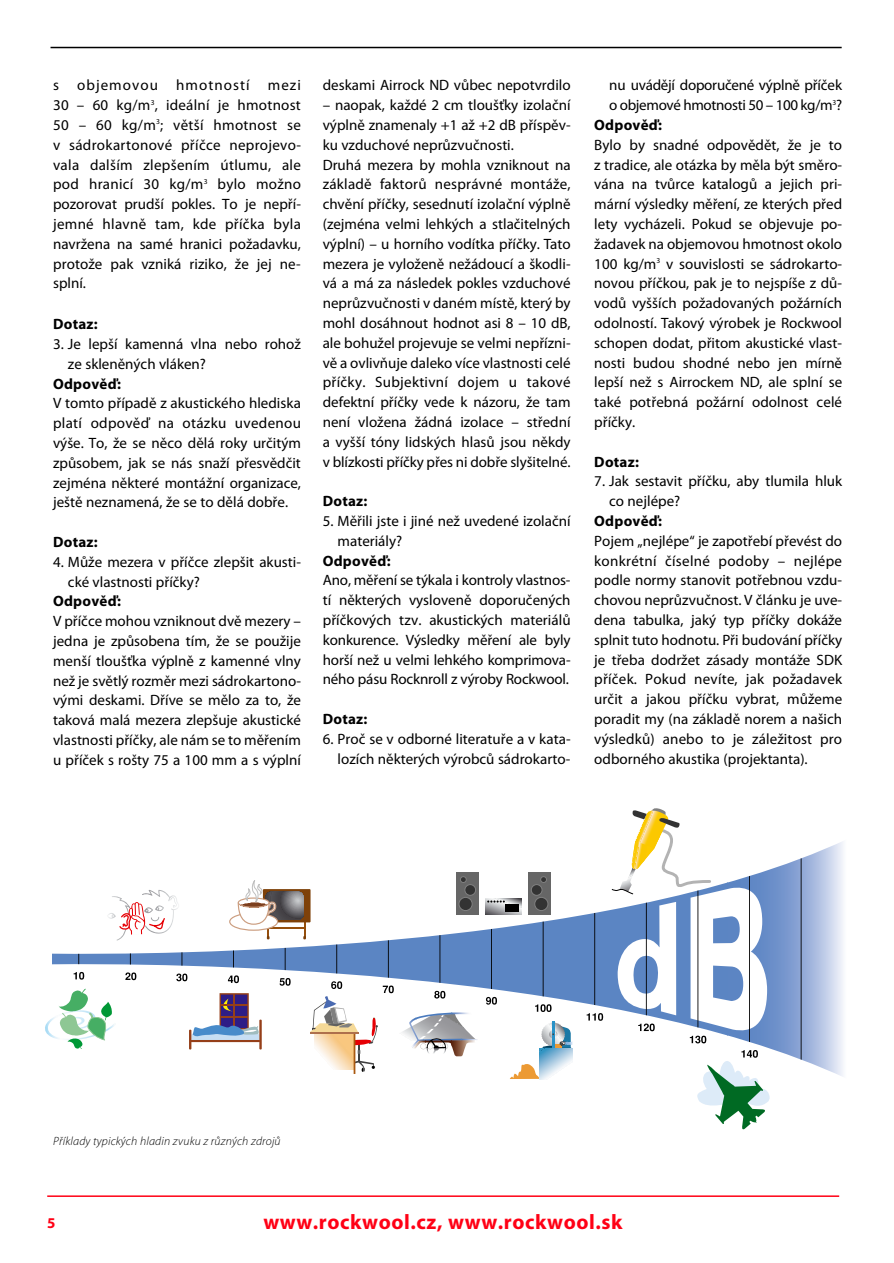
<style>
.page{position:relative;width:894px;height:1263px;background:#fff}
.page>*{position:absolute;margin:0;border:0;box-sizing:border-box;transform-origin:0 0}
.t1{font:700 21px "Myriad CE";letter-spacing:.03em;color:#ff0015}
.t2{font:15px/19.8px "Myriad CE";color:#000;text-align:justify}
.t3{font:700 15px "Myriad CE";letter-spacing:.015em;color:#000}
.t4{font:15px "Myriad CE";letter-spacing:-.02em;color:#000}
.t5{font:700 15px "Myriad CE";color:#ff0015}
.t6{font:italic 300 12px "Myriad CE";letter-spacing:.015em;color:#000}
</style>
<div class="page">
<img style="left:753px;top:842px;width:90px;height:234px">
<svg style="left:52px;top:898px;width:653px;height:146px;fill:#5b85c3"></svg>
<svg style="left:491px;top:929px;width:1px;height:60px"></svg>
<svg style="left:543px;top:922px;width:1px;height:74px"></svg>
<svg style="left:594px;top:913px;width:1px;height:92px"></svg>
<svg style="left:801px;top:858px;width:1px;height:202px"></svg>
<img style="left:47px;top:1013px;width:11px;height:28px">
<svg style="left:45px;top:1023px;width:2px;height:11px"></svg>
<svg style="left:697px;top:1050px;width:73px;height:80px"></svg>
<svg style="left:58px;top:880px;width:420px;height:194px"></svg>
<div style="left:425px;top:1053px;width:21px;height:5px;background:#fff"></div>
<img style="left:425px;top:1047px;width:21px;height:6px">
<svg style="left:425px;top:1038px;width:21px;height:9px"></svg>
<svg style="left:510px;top:1022px;width:64px;height:57px"></svg>
<svg style="left:611px;top:808px;width:156px;height:235px"></svg>
<img style="left:486px;top:908px;width:35px;height:7px">
<img style="left:486px;top:899px;width:35px;height:9px">
<div style="left:528px;top:872px;width:23px;height:43px;background:#666"></div>
<div style="left:540px;top:876px;width:7px;height:7px;background:#333;border:1px solid #808080;border-radius:50%"></div>
<div style="left:531px;top:884px;width:11px;height:12px;background:#333;border:1px solid #808080;border-radius:50%"></div>
<div style="left:534px;top:897px;width:14px;height:14px;background:#333;border:1px solid #808080;border-radius:50%"></div>
<div style="left:456px;top:872px;width:23px;height:43px;background:#666"></div>
<div style="left:460px;top:876px;width:7px;height:7px;background:#333;border:1px solid #808080;border-radius:50%"></div>
<div style="left:465px;top:884px;width:11px;height:12px;background:#333;border:1px solid #808080;border-radius:50%"></div>
<div style="left:459px;top:897px;width:14px;height:14px;background:#333;border:1px solid #808080;border-radius:50%"></div>
<div style="left:505px;top:904px;width:14px;height:8px;background:#000"></div>
<svg style="left:487px;top:899px;width:34px;height:4px"></svg>
<hr style="left:47px;top:1195px;width:792px;height:2px;background:#ff0015">
<hr style="left:51px;top:47px;width:791px;height:1px;background:#000">
<p class="t2" style="left:53px;top:77px;width:249px">s objemovou hmotností mezi 30 – 60 kg/m<sup>3</sup>, ideální je hmotnost 50 – 60 kg/m<sup>3</sup>; větší hmotnost se v sádrokartonové příčce neprojevo&shy;vala dalším zlepšením útlumu, ale pod hranicí 30 kg/m<sup>3</sup> bylo možno pozorovat prudší pokles. To je nepří&shy;jemné hlavně tam, kde příčka byla navržena na samé hranici požadavku, protože pak vzniká riziko, že jej ne&shy;splní.</p>
<p class="t3" style="left:53px;top:319px;width:46px">Dotaz:</p>
<p class="t2" style="left:68px;top:335px;width:234px;text-indent:-15px">3. Je lepší kamenná vlna nebo rohož ze skleněných vláken?</p>
<p class="t3" style="left:53px;top:378px;width:69px">Odpověď:</p>
<p class="t2" style="left:53px;top:395px;width:249px">V tomto případě z akustického hlediska platí odpověď na otázku uvedenou výše. To, že se něco dělá roky určitým způsobem, jak se nás snaží přesvědčit zejména některé montážní organizace, ještě neznamená, že se to dělá dobře.</p>
<p class="t3" style="left:53px;top:536px;width:46px">Dotaz:</p>
<p class="t2" style="left:68px;top:553px;width:234px;text-indent:-15px">4. Může mezera v příčce zlepšit akusti&shy;cké vlastnosti příčky?</p>
<p class="t3" style="left:53px;top:596px;width:69px">Odpověď:</p>
<p class="t2" style="left:53px;top:613px;width:249px">V příčce mohou vzniknout dvě mezery – jedna je způsobena tím, že se použije menší tloušťka výplně z kamenné vlny než je světlý rozměr mezi sádrokartono&shy;vými deskami. Dříve se mělo za to, že taková malá mezera zlepšuje akustické vlastnosti příčky, ale nám se to měřením u příček s rošty 75 a 100 mm a s výplní</p>
<p class="t2" style="left:323px;top:77px;width:249px">deskami Airrock ND vůbec nepotvrdilo</p>
<p class="t2" style="left:323px;top:97px;width:249px;text-align:left">– naopak, každé 2 cm tloušťky izolační výplně znamenaly +1 až +2 dB příspěv&shy;ku vzduchové neprůzvučnosti.<br>Druhá mezera by mohla vzniknout na základě faktorů nesprávné montáže, chvění příčky, sesednutí izolační výplně (zejména velmi lehkých a stlačitelných výplní) – u horního vodítka příčky. Tato mezera je vyloženě nežádoucí a škodli&shy;vá a má za následek pokles vzduchové neprůzvučnosti v daném místě, který by mohl dosáhnout hodnot asi 8 – 10 dB, ale bohužel projevuje se velmi nepřízni&shy;vě a ovlivňuje daleko více vlastnosti celé příčky. Subjektivní dojem u takové defektní příčky vede k názoru, že tam není vložena žádná izolace – střední a vyšší tóny lidských hlasů jsou někdy v blízkosti příčky přes ni dobře slyšitelné.</p>
<p class="t3" style="left:323px;top:496px;width:46px">Dotaz:</p>
<p class="t2" style="left:338px;top:512px;width:234px;text-indent:-15px">5. Měřili jste i jiné než uvedené izolační materiály?</p>
<p class="t3" style="left:323px;top:555px;width:69px">Odpověď:</p>
<p class="t2" style="left:323px;top:572px;width:249px">Ano, měření se týkala i kontroly vlastnos&shy;tí některých vysloveně doporučených příčkových tzv. akustických materiálů konkurence. Výsledky měření ale byly horší než u velmi lehkého komprimova&shy;ného pásu Rocknroll z výroby Rockwool.</p>
<p class="t3" style="left:323px;top:713px;width:46px">Dotaz:</p>
<p class="t2" style="left:323px;top:730px;width:249px;text-align:right">6. Proč se v odborné literatuře a v kata&shy;lozích některých výrobců sádrokarto-</p>
<p class="t2" style="left:609px;top:77px;width:234px">nu uvádějí doporučené výplně příček</p>
<p class="t4" style="left:609px;top:100px;width:234px">o objemové hmotnosti 50 – 100 kg/m<sup>3</sup>?</p>
<p class="t3" style="left:594px;top:119px;width:69px">Odpověď:</p>
<p class="t2" style="left:594px;top:136px;width:249px">Bylo by snadné odpovědět, že je to z tradice, ale otázka by měla být směro&shy;vána na tvůrce katalogů a jejich pri&shy;mární výsledky měření, ze kterých před lety vycházeli. Pokud se objevuje po&shy;žadavek na objemovou hmotnost okolo 100 kg/m<sup>3</sup> v souvislosti se sádrokarto&shy;novou příčkou, pak je to nejspíše z dů&shy;vodů vyšších požadovaných požárních odolností. Takový výrobek je Rockwool schopen dodat, přitom akustické vlast&shy;nosti budou shodné nebo jen mírně lepší než s Airrockem ND, ale splní se také potřebná požární odolnost celé příčky.</p>
<p class="t3" style="left:594px;top:456px;width:46px">Dotaz:</p>
<p class="t2" style="left:609px;top:473px;width:234px;text-indent:-15px">7. Jak sestavit příčku, aby tlumila hluk co nejlépe?</p>
<p class="t3" style="left:594px;top:515px;width:69px">Odpověď:</p>
<p class="t2" style="left:594px;top:532px;width:249px">Pojem „nejlépe“ je zapotřebí převést do konkrétní číselné podoby – nejlépe podle normy stanovit potřebnou vzdu&shy;chovou neprůzvučnost. V článku je uve&shy;dena tabulka, jaký typ příčky dokáže splnit tuto hodnotu. Při budování příčky je třeba dodržet zásady montáže SDK příček. Pokud nevíte, jak požadavek určit a jakou příčku vybrat, můžeme poradit my (na základě norem a našich výsledků) anebo to je záležitost pro odborného akustika (projektanta).</p>
<p class="t6" style="left:53px;top:1137px;width:229px">Příklady typických hladin zvuku z různých zdrojů</p>
<p class="t5" style="left:47px;top:1217px;width:10px">5</p>
<h1 class="t1" style="left:263px;top:1214px;width:361px">www.rockwool.cz, www.rockwool.sk</h1>
</div>
